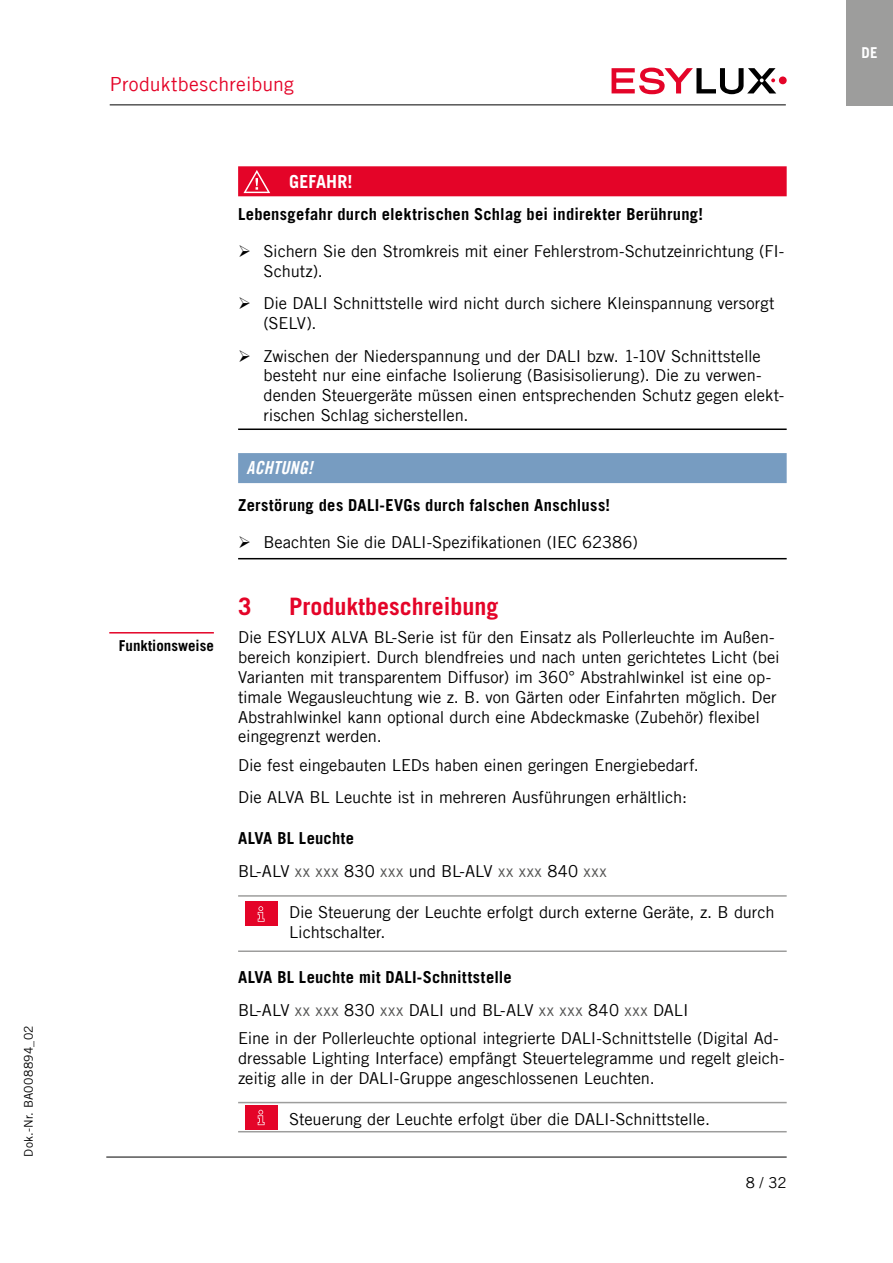
<style>
.page{position:relative;width:893px;height:1263px;background:#fff}
.page>*{position:absolute;margin:0;border:0;box-sizing:border-box;transform-origin:0 0}
.t1{font:700 24px "Trade Gothic LT Com";color:#e40428}
.t2{font:19.5px "Trade Gothic LT Com";letter-spacing:.01em;color:#e40428}
.t3{font:18px "Trade Gothic LT Com Bd Cn 20 Obl";letter-spacing:.01em;color:#fff}
.t4{font:700 18px "Trade Gothic LT Com";letter-spacing:.01em;color:#fff}
.t5{font:16.5px/19.8px "Trade Gothic LT Com";letter-spacing:-.005em;color:#000}
.t6{font:700 16.5px/32.5px "Trade Gothic LT Com";letter-spacing:.015em;color:#000}
.t7{font:16.5px/32.5px "Trade Gothic LT Com";letter-spacing:.025em;color:#000}
.t8{font:700 15px "Trade Gothic LT Com";color:#000}
.t9{font:15px "Trade Gothic LT Com";color:#000}
.t10{font:700 15px "Trade Gothic LT Com";color:#fff}
.t11{font:12px "Trade Gothic LT Com";letter-spacing:.015em;color:#000}
.s1{font-weight:700}
.s2{color:#575756}
.s3{font-weight:400}
.s4{font-weight:400;color:#575756}
</style>
<div class="page">
<hr style="left:106px;top:1157px;width:681px;height:1px;background:#000">
<div style="left:779px;top:76px;width:8px;height:8px;background:#e40428;border-radius:50%"></div>
<svg style="left:612px;top:68px;width:164px;height:26px"></svg>
<hr style="left:110px;top:104px;width:676px;height:1px;background:#000">
<div style="left:846px;top:0;width:47px;height:105px;background:#9d9d9c"></div>
<div style="left:238px;top:166px;width:549px;height:30px;background:#e40428"></div>
<hr style="left:238px;top:428px;width:549px;height:2px;background:#000">
<div style="left:238px;top:453px;width:549px;height:30px;background:#779cc1"></div>
<hr style="left:238px;top:558px;width:549px;height:1px;background:#000">
<hr style="left:238px;top:895px;width:549px;height:2px;background:#9d9d9c">
<hr style="left:238px;top:950px;width:549px;height:2px;background:#9d9d9c">
<hr style="left:238px;top:1102px;width:549px;height:1px;background:#9d9d9c">
<hr style="left:238px;top:1131px;width:549px;height:1px;background:#9d9d9c">
<svg style="left:243px;top:170px;width:27px;height:23px"></svg>
<hr style="left:109px;top:632px;width:105px;height:1px;background:#e40428">
<div style="left:245px;top:901px;width:32px;height:25px;background:#e40428"></div>
<svg style="left:258px;top:906px;width:7px;height:16px"></svg>
<div style="left:245px;top:1105px;width:32px;height:25px;background:#e40428"></div>
<svg style="left:258px;top:1110px;width:7px;height:15px"></svg>
<p class="t11" style="left:21px;top:1157px;width:133px;rotate:-90deg">Dok.-Nr. BA008894_02</p>
<p class="t2" style="left:110px;top:72px;width:186px">Produktbeschreibung</p>
<p class="t8" style="left:119px;top:636px;width:96px">Funktionsweise</p>
<p class="t4" style="left:289px;top:170px;width:65px">GEFAHR!</p>
<p class="t6" style="left:238px;top:198px;width:466px">Lebensgefahr durch elektrischen Schlag bei indirekter Berührung!</p>
<p class="t5" style="left:263px;top:241px;width:522px">Sichern Sie den Stromkreis mit einer Fehlerstrom-Schutzeinrichtung (FI-<br>Schutz).</p>
<p class="t5" style="left:263px;top:293px;width:513px">Die DALI Schnittstelle wird nicht durch sichere Kleinspannung versorgt (SELV).</p>
<p class="t5" style="left:263px;top:346px;width:522px">Zwischen der Niederspannung und der DALI bzw. 1-10V Schnittstelle besteht nur eine einfache Isolierung (Basisisolierung). Die zu verwen&shy;denden Steuergeräte müssen einen entsprechenden Schutz gegen elekt&shy;rischen Schlag sicherstellen.</p>
<p class="t3" style="left:247px;top:457px;width:68px">ACHTUNG!</p>
<p class="t6" style="left:238px;top:489px;width:374px">Zerstörung des DALI-EVGs durch falschen Anschluss!</p>
<p class="t5" style="left:263px;top:532px;width:376px">Beachten Sie die DALI-Spezifikationen (IEC 62386)</p>
<h1 class="t1" style="left:238px;top:592px;width:15px">3</h1>
<h1 class="t1" style="left:289px;top:592px;width:211px">Produktbeschreibung</h1>
<p class="t5" style="left:238px;top:627px;width:543px">Die ESYLUX ALVA BL-Serie ist für den Einsatz als Pollerleuchte im Außen&shy;bereich konzipiert. Durch blendfreies und nach unten gerichtetes Licht (bei Varianten mit transparentem Diffusor) im 360° Abstrahlwinkel ist eine op&shy;timale Wegausleuchtung wie z. B. von Gärten oder Einfahrten möglich. Der Abstrahlwinkel kann optional durch eine Abdeckmaske (Zubehör) flexibel eingegrenzt werden.</p>
<p class="t5" style="left:238px;top:748px;width:462px;line-height:32.5px">Die fest eingebauten LEDs haben einen geringen Energiebedarf.<br>Die ALVA BL Leuchte ist in mehreren Ausführungen erhältlich:</p>
<p class="t7" style="left:238px;top:822px;width:370px"><span class="s1">ALVA BL Leuchte<br></span>BL-ALV <span class="s2">xx xxx</span> 830 <span class="s2">xxx</span> und BL-ALV <span class="s2">xx xxx</span> 840 <span class="s2">xxx</span></p>
<p class="t5" style="left:289px;top:902px;width:487px">Die Steuerung der Leuchte erfolgt durch externe Geräte, z. B durch<br>Lichtschalter.</p>
<p class="t6" style="left:238px;top:961px;width:452px">ALVA BL Leuchte mit DALI-Schnittstelle<br><span class="s3">BL-ALV</span> <span class="s4">xx xxx</span> <span class="s3">830</span> <span class="s4">xxx</span> <span class="s3">DALI und BL-ALV</span> <span class="s4">xx xxx</span> <span class="s3">840</span> <span class="s4">xxx</span> <span class="s3">DALI</span></p>
<p class="t5" style="left:238px;top:1028px;width:548px">Eine in der Pollerleuchte optional integrierte DALI-Schnittstelle (Digital Ad&shy;dressable Lighting Interface) empfängt Steuertelegramme und regelt gleich&shy;zeitig alle in der DALI-Gruppe angeschlossenen Leuchten.</p>
<p class="t5" style="left:289px;top:1108px;width:422px">Steuerung der Leuchte erfolgt über die DALI-Schnittstelle.</p>
<p class="t9" style="left:746px;top:1174px;width:42px">8 / 32</p>
<p class="t10" style="left:862px;top:43px;width:17px">DE</p>
</div>
